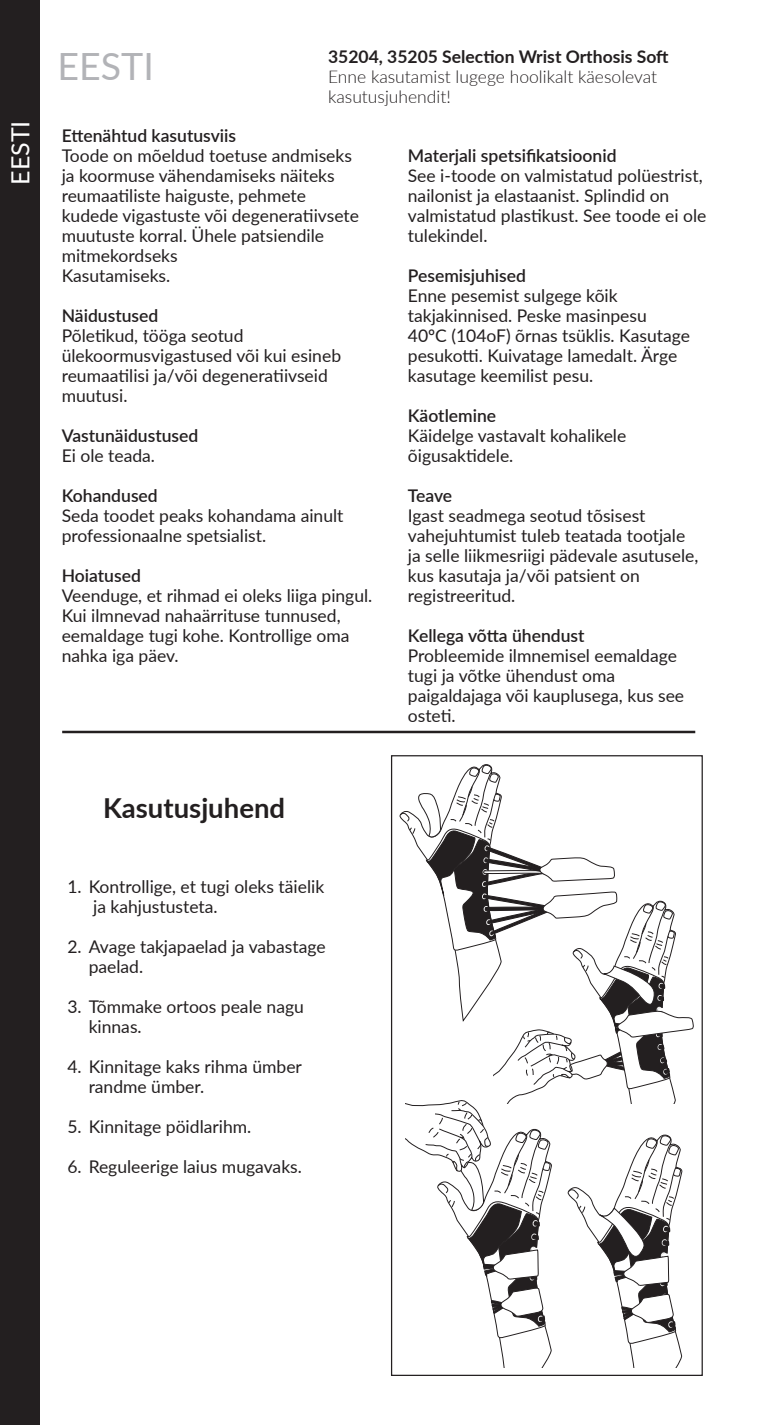
<style>
.page{position:relative;width:759px;height:1425px;background:#fff}
.page>*{position:absolute;margin:0;border:0;box-sizing:border-box;transform-origin:0 0}
.t1{font:37.5px "Lato";color:#b2b3b7}
.t2{font:700 27.5px "Lato";color:#231f20}
.t3{font:25px "Lato";color:#fff}
.t4{font:17.5px/20px "Lato";color:#231f20}
.t5{font:600 17.5px "Lato";color:#231f20}
.t6{font:300 17.5px/20px "Lato";color:#231f20}
.t7{font:700 17.5px "Lato";color:#231f20}
</style>
<div class="page">
<hr style="left:62px;top:730px;width:633px;height:3px;background:#231f20">
<svg style="left:399px;top:756px;width:295px;height:611px"></svg>
<div style="left:0;top:0;width:39px;height:1424px;background:#231f20"></div>
<p class="t3" style="left:3px;top:185px;width:66px;rotate:-90deg">EESTI</p>
<p class="t1" style="left:58px;top:40px;width:98px">EESTI</p>
<p class="t7" style="left:328px;top:43px;width:342px">35204, 35205 Selection Wrist Orthosis Soft</p>
<p class="t6" style="left:328px;top:66px;width:330px">Enne kasutamist lugege hoolikalt käesolevat kasutusjuhendit!</p>
<p class="t5" style="left:62px;top:122px;width:176px">Ettenähtud kasutusviis</p>
<p class="t4" style="left:62px;top:144px;width:299px">Toode on mõeldud toetuse andmiseks ja koormuse vähendamiseks näiteks reumaatiliste haiguste, pehmete kudede vigastuste või degeneratiivsete muutuste korral. Ühele patsiendile mitmekordseks</p>
<p class="t4" style="left:62px;top:264px;width:110px">Kasutamiseks.</p>
<p class="t5" style="left:62px;top:302px;width:98px">Näidustused</p>
<p class="t4" style="left:62px;top:324px;width:281px">Põletikud, tööga seotud ülekoormusvigastused või kui esineb reumaatilisi ja/või degeneratiivseid muutusi.</p>
<p class="t5" style="left:62px;top:422px;width:138px">Vastunäidustused</p>
<p class="t4" style="left:62px;top:444px;width:95px">Ei ole teada.</p>
<p class="t5" style="left:62px;top:482px;width:98px">Kohandused</p>
<p class="t4" style="left:62px;top:504px;width:283px">Seda toodet peaks kohandama ainult professionaalne spetsialist.</p>
<p class="t5" style="left:62px;top:562px;width:81px">Hoiatused</p>
<p class="t4" style="left:62px;top:584px;width:312px">Veenduge, et rihmad ei oleks liiga pingul.<br>Kui ilmnevad nahaärrituse tunnused, eemaldage tugi kohe. Kontrollige oma nahka iga päev.</p>
<p class="t2" style="left:103px;top:788px;width:183px">Kasutusjuhend</p>
<p class="t4" style="left:67px;top:876px;width:258px">1. Kontrollige, et tugi oleks täielik</p>
<p class="t4" style="left:93px;top:896px;width:126px">ja kahjustusteta.</p>
<p class="t4" style="left:67px;top:936px;width:259px">2. Avage takjapaelad ja vabastage</p>
<p class="t4" style="left:89px;top:956px;width:56px">paelad.</p>
<p class="t4" style="left:89px;top:996px;width:217px;text-indent:-21px">3. Tõmmake ortoos peale nagu kinnas.</p>
<p class="t4" style="left:67px;top:1056px;width:236px">4. Kinnitage kaks rihma ümber</p>
<p class="t4" style="left:89px;top:1076px;width:117px">randme ümber.</p>
<p class="t4" style="left:67px;top:1116px;width:185px">5. Kinnitage pöidlarihm.</p>
<p class="t4" style="left:67px;top:1156px;width:236px">6. Reguleerige laius mugavaks.</p>
<p class="t5" style="left:407px;top:142px;width:210px">Materjali spetsifikatsioonid</p>
<p class="t4" style="left:407px;top:164px;width:300px">See i-toode on valmistatud polüestrist, nailonist ja elastaanist. Splindid on valmistatud plastikust. See toode ei ole tulekindel.</p>
<p class="t5" style="left:407px;top:262px;width:120px">Pesemisjuhised</p>
<p class="t4" style="left:407px;top:284px;width:283px">Enne pesemist sulgege kõik takjakinnised. Peske masinpesu<br>40ºC (104oF) õrnas tsüklis. Kasutage pesukotti. Kuivatage lamedalt. Ärge kasutage keemilist pesu.</p>
<p class="t5" style="left:407px;top:402px;width:90px">Käotlemine</p>
<p class="t4" style="left:407px;top:424px;width:220px">Käidelge vastavalt kohalikele õigusaktidele.</p>
<p class="t5" style="left:407px;top:482px;width:46px">Teave</p>
<p class="t4" style="left:407px;top:504px;width:292px">Igast seadmega seotud tõsisest vahejuhtumist tuleb teatada tootjale ja selle liikmesriigi pädevale asutusele, kus kasutaja ja/või patsient on registreeritud.</p>
<p class="t5" style="left:407px;top:622px;width:178px">Kellega võtta ühendust</p>
<p class="t4" style="left:407px;top:644px;width:278px">Probleemide ilmnemisel eemaldage tugi ja võtke ühendust oma paigaldajaga või kauplusega, kus see osteti.</p>
</div>
